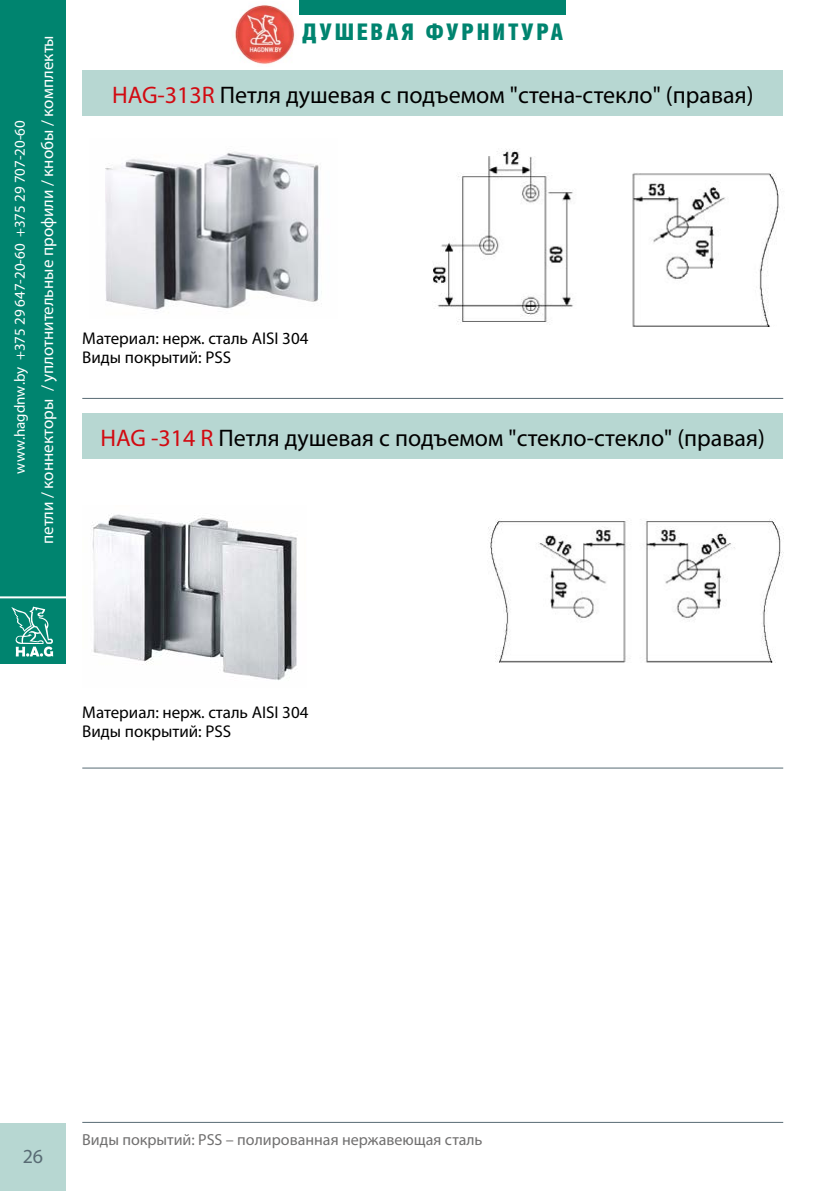
<style>
.page{position:relative;width:840px;height:1191px;background:#fff}
.page>*{position:absolute;margin:0;border:0;box-sizing:border-box;transform-origin:0 0}
.t1{font:24px "Myriad Pro";color:#000}
.t2{font:900 23px "Helios Cond";letter-spacing:.12em;color:#00846f}
.t3{font:20px "Myriad Pro";color:#586b74}
.t4{font:17px/19px "Myriad Pro";color:#000}
.t5{font:17px "Myriad Pro";color:#fff}
.t6{font:16px "Myriad Pro";color:#706f6f}
.t7{font:15px "Myriad Pro";color:#fff}
.s1{color:#d20a11}
</style>
<div class="page">
<div style="left:0;top:0;width:66px;height:663px;background:#00846f"></div>
<div style="left:0;top:1123px;width:66px;height:68px;background:#b7d7d2"></div>
<svg style="left:11px;top:606px;width:42px;height:50px"></svg>
<hr style="left:0;top:596px;width:68px;height:2px;background:#fff">
<div style="left:299px;top:0;width:266px;height:15px;background:#00846f"></div>
<hr style="left:82px;top:1121px;width:700px;height:1px;background:#586b74">
<hr style="left:82px;top:767px;width:700px;height:1px;background:#586b74">
<hr style="left:82px;top:398px;width:700px;height:1px;background:#586b74">
<div style="left:82px;top:413px;width:700px;height:45px;background:#b7d7d2"></div>
<img style="left:488px;top:518px;width:296px;height:145px">
<img style="left:92px;top:514px;width:205px;height:167px">
<div style="left:82px;top:71px;width:700px;height:45px;background:#b7d7d2"></div>
<img style="left:433px;top:149px;width:348px;height:177px">
<img style="left:105px;top:152px;width:217px;height:160px">
<img style="left:235px;top:5px;width:60px;height:59px">
<p class="t7" style="left:10px;top:473px;width:355px;rotate:-90deg">www.hagdnw.by +375 29 647-20-60 +375 29 707-20-60</p>
<p class="t5" style="left:37px;top:544px;width:510px;rotate:-90deg">петли / коннекторы / уплотнительные профили / кнобы / комплекты</p>
<p class="t2" style="left:302px;top:18px;width:262px">ДУШЕВАЯ ФУРНИТУРА</p>
<p class="t1" style="left:112px;top:80px;width:642px"><span class="s1">HAG-313R</span> Петля душевая с подъемом "стена-стекло" (правая)</p>
<p class="t4" style="left:82px;top:328px;width:227px">Материал: нерж. cталь AISI 304<br>Виды покрытий: PSS</p>
<p class="t1" style="left:100px;top:423px;width:665px"><span class="s1">HAG -314 R</span> Петля душевая с подъемом "стекло-стекло" (правая)</p>
<p class="t4" style="left:82px;top:702px;width:227px">Материал: нерж. cталь AISI 304<br>Виды покрытий: PSS</p>
<p class="t3" style="left:23px;top:1144px;width:22px">26</p>
<p class="t6" style="left:82px;top:1129px;width:401px">Виды покрытий: PSS – полированная нержавеющая сталь</p>
</div>
